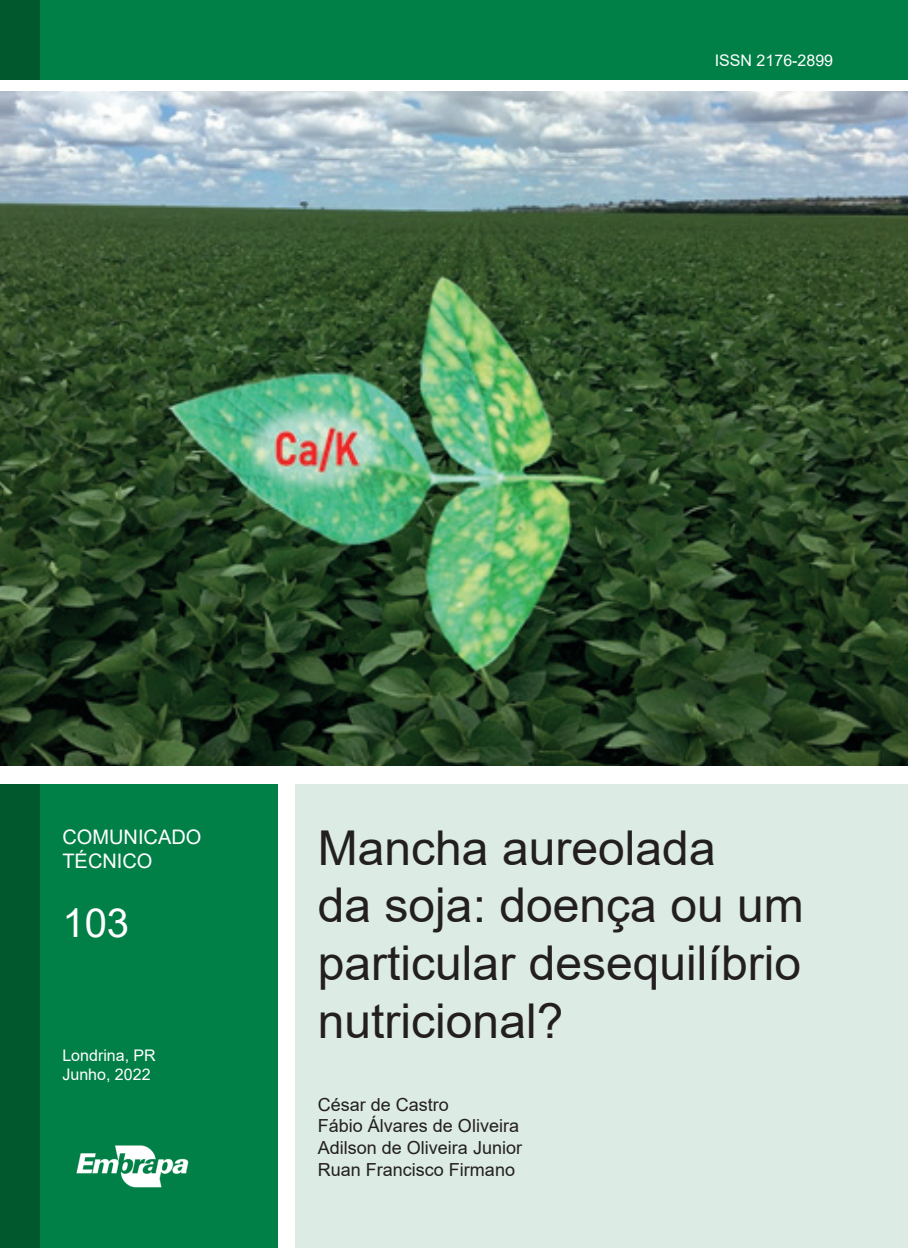
<style>
.page{position:relative;width:908px;height:1248px;background:#fff}
.page>*{position:absolute;margin:0;border:0;box-sizing:border-box;transform-origin:0 0}
.t1{font:48px/57.6px "Arial";color:#231f20}
.t2{font:40px "Arial";color:#fff}
.t3{font:20px/24px "Arial";color:#fff}
.t4{font:18px/21.6px "Arial";color:#231f20}
.t5{font:16px/19.2px "Arial";color:#fff}
</style>
<div class="page">
<div style="left:0;top:784px;width:277px;height:463px;background:#007f46"></div>
<div style="left:295px;top:784px;width:612px;height:463px;background:#dcebe3"></div>
<div style="left:0;top:784px;width:40px;height:463px;background:#00582c"></div>
<div style="left:0;top:0;width:907px;height:79px;background:#007f46"></div>
<img style="left:76px;top:1145px;width:113px;height:43px">
<div style="left:0;top:0;width:40px;height:79px;background:#00582c"></div>
<img style="left:0;top:91px;width:907px;height:674px">
<p class="t5" style="left:714px;top:50px;width:120px">ISSN 2176-2899</p>
<p class="t3" style="left:62px;top:825px;width:140px">COMUNICADO<br>TÉCNICO</p>
<h2 class="t2" style="left:62px;top:895px;width:68px">103</h2>
<p class="t5" style="left:62px;top:1045px;width:95px">Londrina, PR<br>Junho, 2022</p>
<h1 class="t1" style="left:317px;top:818px;width:487px">Mancha aureolada<br>da soja: doença ou um particular desequilíbrio nutricional?</h1>
<p class="t4" style="left:317px;top:1093px;width:206px">César de Castro<br>Fábio Álvares de Oliveira<br>Adilson de Oliveira Junior<br>Ruan Francisco Firmano</p>
</div>
